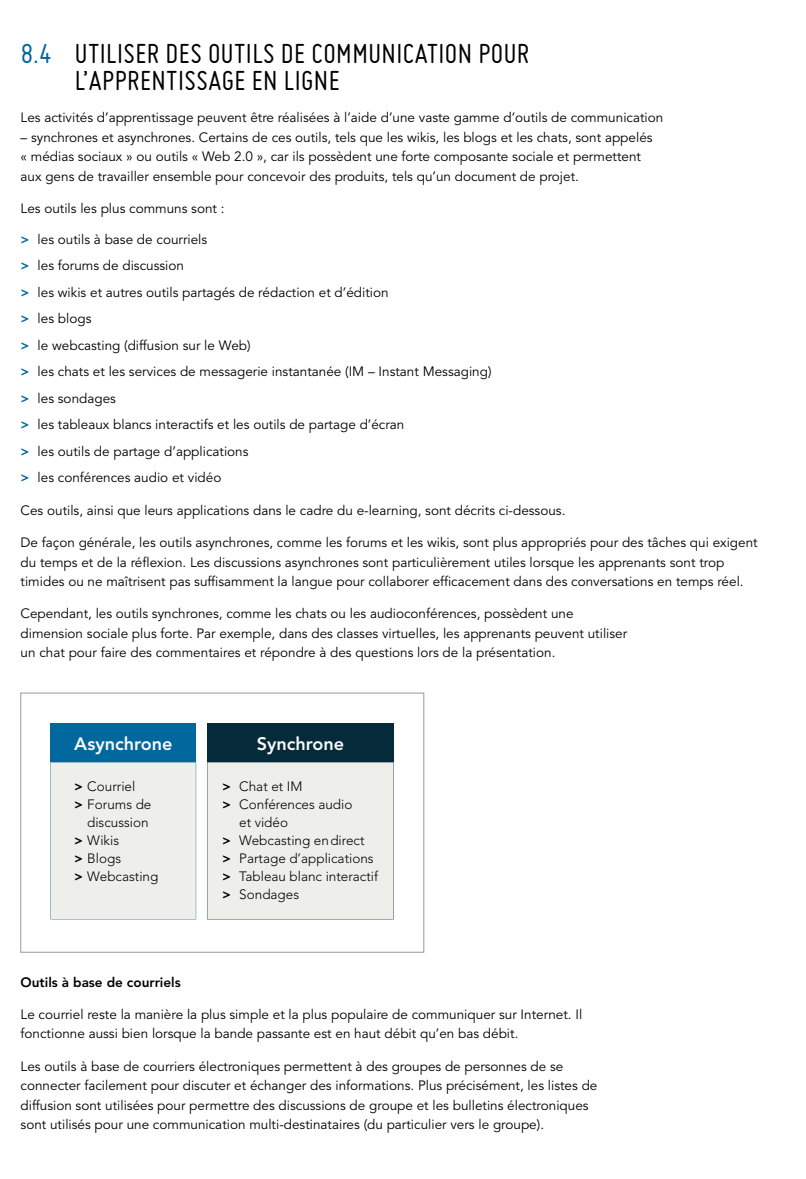
<style>
.page{position:relative;width:806px;height:1179px;background:#fff}
.page>*{position:absolute;margin:0;border:0;box-sizing:border-box;transform-origin:0 0}
.t1{font:30px/27px "Miso";letter-spacing:.015em;color:#000}
.t2{font:800 18px "Avenir LT Std";color:#f9fafa}
.t3{font:13.5px/19.5px "Avenir LT Std";color:#000}
.t4{font:300 13.5px "Avenir LT Std";color:#000}
.t5{font:800 13.5px "Avenir LT Std";color:#000}
.s1{color:#00679c}
.s2{font-weight:800;color:#00679c}
.s3{font-weight:800}
</style>
<div class="page">
<div style="left:21px;top:692px;width:403px;height:260px;border:1px solid #999996"></div>
<div style="left:51px;top:722px;width:145px;height:40px;background:#00689c"></div>
<div style="left:51px;top:762px;width:145px;height:157px;background:#eeeeeb"></div>
<div style="left:207px;top:722px;width:186px;height:40px;background:#052a3a"></div>
<div style="left:207px;top:762px;width:186px;height:157px;background:#eeeeeb"></div>
<h1 class="t1" style="left:75px;top:39px;width:456px;text-indent:-54px"><span class="s1">8.4</span> UTILISER DES OUTILS DE COMMUNICATION POUR<br>L’APPRENTISSAGE EN LIGNE</h1>
<p class="t3" style="left:21px;top:108px;width:644px">Les activités d’apprentissage peuvent être réalisées à l’aide d’une vaste gamme d’outils de communication</p>
<p class="t3" style="left:21px;top:128px;width:633px">– synchrones et asynchrones. Certains de ces outils, tels que les wikis, les blogs et les chats, sont appelés « médias sociaux » ou outils « Web 2.0 », car ils possèdent une forte composante sociale et permettent aux gens de travailler ensemble pour concevoir des produits, tels qu’un document de projet.</p>
<p class="t3" style="left:21px;top:199px;width:205px">Les outils les plus communs sont :</p>
<p class="t3" style="left:21px;top:226px;width:472px;line-height:26.5px"><span class="s2">&gt;</span> les outils à base de courriels<br><span class="s2">&gt;</span> les forums de discussion<br><span class="s2">&gt;</span> les wikis et autres outils partagés de rédaction et d’édition<br><span class="s2">&gt;</span> les blogs<br><span class="s2">&gt;</span> le webcasting (diffusion sur le Web)<br><span class="s2">&gt;</span> les chats et les services de messagerie instantanée (IM – Instant Messaging) <span class="s2">&gt;</span> les sondages<br><span class="s2">&gt;</span> les tableaux blancs interactifs et les outils de partage d’écran<br><span class="s2">&gt;</span> les outils de partage d’applications<br><span class="s2">&gt;</span> les conférences audio et vidéo</p>
<p class="t3" style="left:21px;top:500px;width:546px">Ces outils, ainsi que leurs applications dans le cadre du e-learning, sont décrits ci-dessous.</p>
<p class="t3" style="left:21px;top:533px;width:738px">De façon générale, les outils asynchrones, comme les forums et les wikis, sont plus appropriés pour des tâches qui exigent du temps et de la réflexion. Les discussions asynchrones sont particulièrement utiles lorsque les apprenants sont trop timides ou ne maîtrisent pas suffisamment la langue pour collaborer efficacement dans des conversations en temps réel.</p>
<p class="t3" style="left:21px;top:604px;width:607px">Cependant, les outils synchrones, comme les chats ou les audioconférences, possèdent une dimension sociale plus forte. Par exemple, dans des classes virtuelles, les apprenants peuvent utiliser un chat pour faire des commentaires et répondre à des questions lors de la présentation.</p>
<h2 class="t2" style="left:74px;top:732px;width:99px">Asynchrone</h2>
<p class="t4" style="left:74px;top:778px;width:62px"><span class="s3">&gt;</span> Courriel</p>
<p class="t4" style="left:74px;top:796px;width:79px"><span class="s3">&gt;</span> Forums de</p>
<p class="t4" style="left:87px;top:814px;width:63px">discussion</p>
<p class="t4" style="left:74px;top:832px;width:46px"><span class="s3">&gt;</span> Wikis</p>
<p class="t4" style="left:74px;top:850px;width:48px"><span class="s3">&gt;</span> Blogs</p>
<p class="t4" style="left:74px;top:868px;width:85px"><span class="s3">&gt;</span> Webcasting</p>
<h2 class="t2" style="left:256px;top:732px;width:89px">Synchrone</h2>
<p class="t4" style="left:222px;top:778px;width:82px"><span class="s3">&gt;</span> Chat et IM</p>
<p class="t4" style="left:222px;top:796px;width:132px"><span class="s3">&gt;</span> Conférences audio</p>
<p class="t4" style="left:239px;top:814px;width:50px">et vidéo</p>
<p class="t4" style="left:222px;top:832px;width:144px"><span class="s3">&gt;</span> Webcasting en direct</p>
<p class="t4" style="left:222px;top:850px;width:153px"><span class="s3">&gt;</span> Partage d’applications</p>
<p class="t4" style="left:222px;top:868px;width:157px"><span class="s3">&gt;</span> Tableau blanc interactif</p>
<p class="t4" style="left:222px;top:886px;width:78px"><span class="s3">&gt;</span> Sondages</p>
<p class="t5" style="left:21px;top:973px;width:162px">Outils à base de courriels</p>
<p class="t3" style="left:21px;top:1004px;width:563px">Le courriel reste la manière la plus simple et la plus populaire de communiquer sur Internet. Il fonctionne aussi bien lorsque la bande passante est en haut débit qu’en bas débit.</p>
<p class="t3" style="left:21px;top:1056px;width:578px">Les outils à base de courriers électroniques permettent à des groupes de personnes de se connecter facilement pour discuter et échanger des informations. Plus précisément, les listes de diffusion sont utilisées pour permettre des discussions de groupe et les bulletins électroniques sont utilisés pour une communication multi-destinataires (du particulier vers le groupe).</p>
</div>
